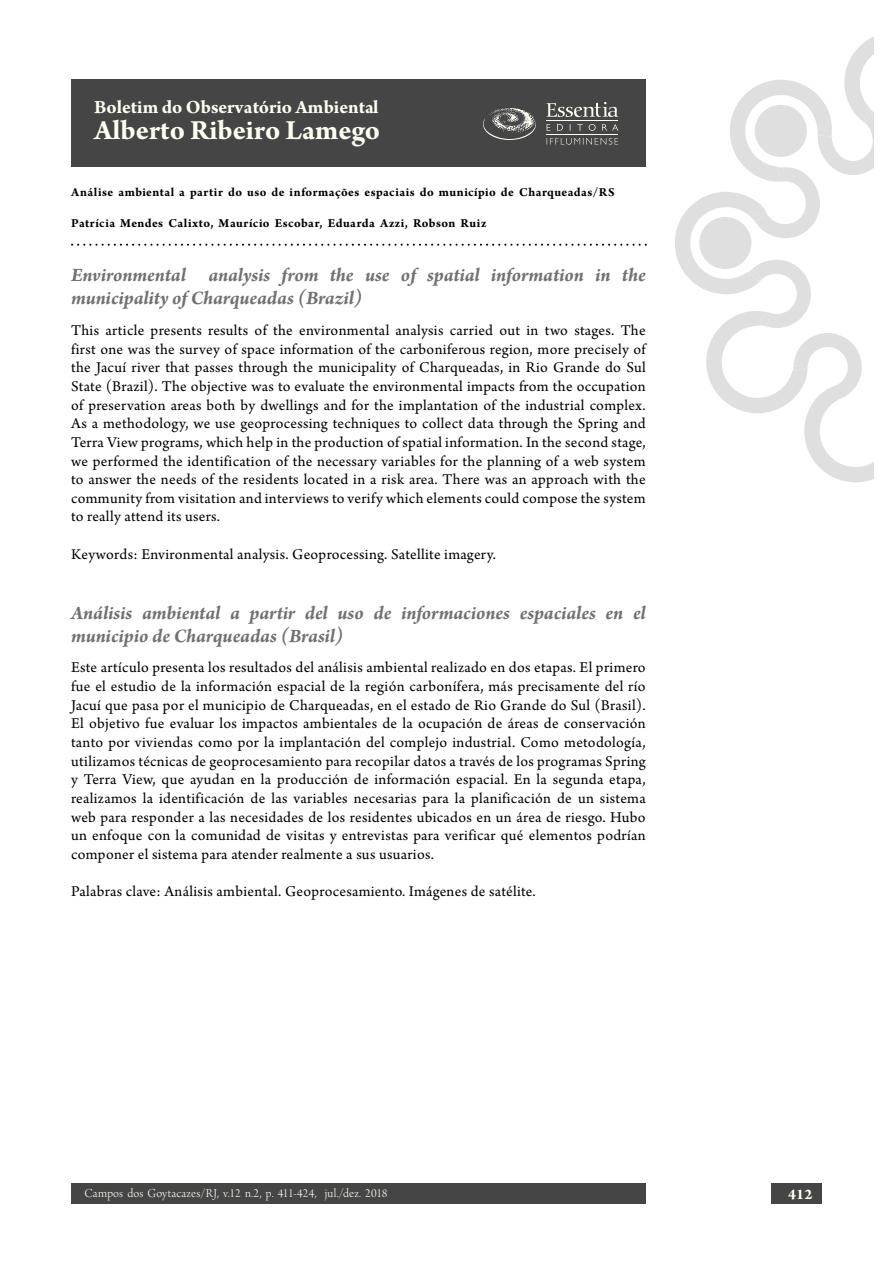
<style>
.page{position:relative;width:893px;height:1263px;background:#fff}
.page>*{position:absolute;margin:0;border:0;box-sizing:border-box;transform-origin:0 0}
.t1{font:700 29.4px "Arno Pro";color:#fffff4}
.t2{font:italic 700 20.1px/23px "Arno Pro";letter-spacing:-.005em;color:#717171}
.t3{font:700 19.65px "Arno Pro";color:#fffff4}
.t4{font:15.75px/18.6px "Arno Pro";letter-spacing:.015em;color:#000;text-align:justify}
.t5{font:700 15.75px "Arno Pro";color:#fffff4}
.t6{font:700 12.9px "Arno Pro";letter-spacing:.035em;color:#000}
.t7{font:12.9px "Arno Pro Light Display";letter-spacing:.01em;color:#fffff4}
</style>
<div class="page">
<div style="left:71px;top:79px;width:574px;height:88px;background:#454545"></div>
<svg style="left:546px;top:138px;width:72px;height:7px"></svg>
<svg style="left:546px;top:124px;width:72px;height:7px"></svg>
<hr style="left:546px;top:120px;width:72px;height:1px;background:#fffff4">
<svg style="left:546px;top:102px;width:72px;height:15px"></svg>
<hr style="left:546px;top:134px;width:72px;height:1px;background:#fffff4">
<svg style="left:483px;top:108px;width:53px;height:32px"></svg>
<div style="left:71px;top:1183px;width:574px;height:21px;background:#454545"></div>
<svg style="left:71px;top:244px;width:575px;height:2px"></svg>
<svg style="left:675px;top:37px;width:198px;height:445px"></svg>
<svg style="left:817px;top:129px;width:14px;height:8px"></svg>
<svg style="left:777px;top:167px;width:7px;height:14px"></svg>
<svg style="left:752px;top:211px;width:15px;height:11px"></svg>
<svg style="left:747px;top:269px;width:15px;height:12px"></svg>
<svg style="left:759px;top:313px;width:11px;height:13px"></svg>
<svg style="left:793px;top:365px;width:14px;height:6px"></svg>
<svg style="left:863px;top:109px;width:10px;height:14px"></svg>
<div style="left:771px;top:1183px;width:50px;height:21px;background:#454545"></div>
<p class="t3" style="left:94px;top:99px;width:286px">Boletim do Observatório Ambiental</p>
<h1 class="t1" style="left:94px;top:119px;width:287px">Alberto Ribeiro Lamego</h1>
<p class="t6" style="left:71px;top:188px;width:545px">Análise ambiental a partir do uso de informações espaciais do município de Charqueadas/RS</p>
<p class="t6" style="left:71px;top:218px;width:417px">Patrícia Mendes Calixto, Maurício Escobar, Eduarda Azzi, Robson Ruiz</p>
<p class="t2" style="left:71px;top:265px;width:576px">Environmental analysis from the use of spatial information in the municipality of Charqueadas (Brazil)</p>
<p class="t4" style="left:71px;top:322px;width:576px">This article presents results of the environmental analysis carried out in two stages. The first one was the survey of space information of the carboniferous region, more precisely of the Jacuí river that passes through the municipality of Charqueadas, in Rio Grande do Sul State (Brazil). The objective was to evaluate the environmental impacts from the occupation of preservation areas both by dwellings and for the implantation of the industrial complex.<br>As a methodology, we use geoprocessing techniques to collect data through the Spring and Terra View programs, which help in the production of spatial information. In the second stage, we performed the identification of the necessary variables for the planning of a web system to answer the needs of the residents located in a risk area. There was an approach with the community from visitation and interviews to verify which elements could compose the system to really attend its users.</p>
<p class="t4" style="left:71px;top:546px;width:426px">Keywords: Environmental analysis. Geoprocessing. Satellite imagery.</p>
<p class="t2" style="left:71px;top:602px;width:576px">Análisis ambiental a partir del uso de informaciones espaciales en el municipio de Charqueadas (Brasil)</p>
<p class="t4" style="left:71px;top:659px;width:576px">Este artículo presenta los resultados del análisis ambiental realizado en dos etapas. El primero fue el estudio de la información espacial de la región carbonífera, más precisamente del río Jacuí que pasa por el municipio de Charqueadas, en el estado de Rio Grande do Sul (Brasil).<br>El objetivo fue evaluar los impactos ambientales de la ocupación de áreas de conservación tanto por viviendas como por la implantación del complejo industrial. Como metodología, utilizamos técnicas de geoprocesamiento para recopilar datos a través de los programas Spring y Terra View, que ayudan en la producción de información espacial. En la segunda etapa, realizamos la identificación de las variables necesarias para la planificación de un sistema web para responder a las necesidades de los residentes ubicados en un área de riesgo. Hubo un enfoque con la comunidad de visitas y entrevistas para verificar qué elementos podrían componer el sistema para atender realmente a sus usuarios.</p>
<p class="t4" style="left:71px;top:883px;width:466px">Palabras clave: Análisis ambiental. Geoprocesamiento. Imágenes de satélite.</p>
<p class="t7" style="left:84px;top:1188px;width:304px">Campos dos Goytacazes/RJ, v.12 n.2, p. 411-424, jul./dez. 2018</p>
<p class="t5" style="left:788px;top:1188px;width:26px">412</p>
</div>
